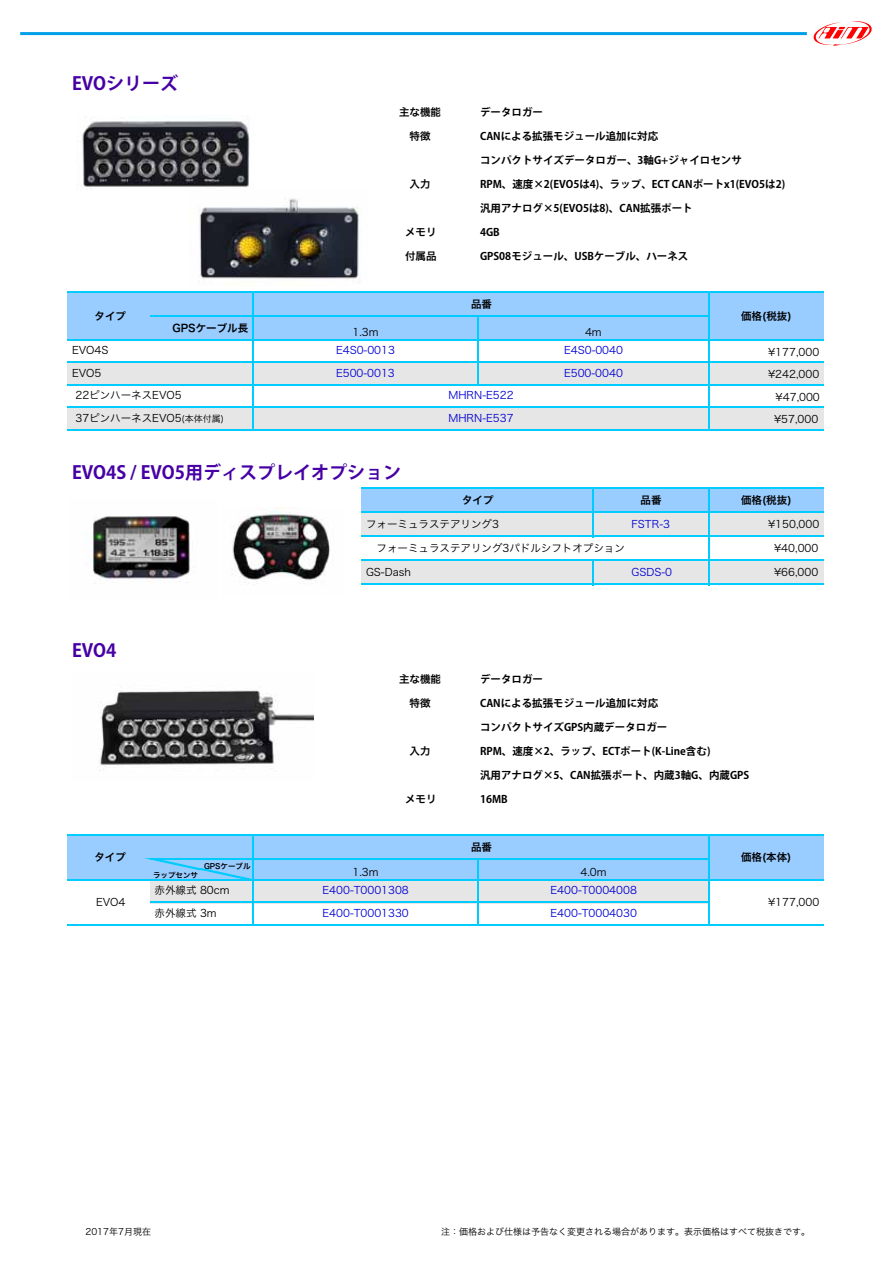
<style>
.page{position:relative;width:893px;height:1263px;background:#fff}
.page>*{position:absolute;margin:0;border:0;box-sizing:border-box;transform-origin:0 0}
.t1{font:700 18px "Koz Go Std";color:#4600a5}
.t2{font:700 10.5px "Koz Go Pro";color:#000}
.t3{font:10.5px/22.5px "Hira Kaku Pro W3";color:#000;text-align:right}
.t4{font:10.5px "Hira Kaku Pro W3";color:#0000d4}
.t5{font:10.5px "Hira Kaku Pro W6";color:#000}
.t6{font:9px "Hira Kaku Pro N W3";color:#000}
.t7{font:7.5px "Hira Kaku Pro W6";color:#000}
.s1{font-size:9px}
</style>
<div class="page">
<hr style="left:20px;top:32px;width:787px;height:3px;background:#00a0e9">
<svg style="left:814px;top:21px;width:58px;height:25px"></svg>
<div style="left:68px;top:291px;width:756px;height:49px;background:#9cf"></div>
<div style="left:68px;top:362px;width:756px;height:24px;background:#e7e6e6"></div>
<div style="left:68px;top:406px;width:756px;height:24px;background:#e7e6e6"></div>
<div style="left:362px;top:488px;width:462px;height:25px;background:#9cf"></div>
<div style="left:362px;top:512px;width:462px;height:25px;background:#e7e6e6"></div>
<div style="left:362px;top:560px;width:462px;height:25px;background:#e7e6e6"></div>
<div style="left:68px;top:834px;width:756px;height:47px;background:#9cf"></div>
<div style="left:150px;top:879px;width:560px;height:24px;background:#e7e6e6"></div>
<hr style="left:708px;top:292px;width:2px;height:138px;background:#0cf">
<hr style="left:592px;top:489px;width:2px;height:48px;background:#0cf">
<hr style="left:252px;top:292px;width:2px;height:138px;background:#0cf">
<hr style="left:708px;top:489px;width:2px;height:96px;background:#0cf">
<hr style="left:477px;top:316px;width:1px;height:70px;background:#0cf">
<hr style="left:252px;top:836px;width:2px;height:90px;background:#0cf">
<hr style="left:708px;top:836px;width:2px;height:90px;background:#0cf">
<hr style="left:477px;top:860px;width:1px;height:66px;background:#0cf">
<hr style="left:592px;top:561px;width:2px;height:24px;background:#0cf">
<hr style="left:68px;top:291px;width:756px;height:2px;background:#0cf">
<hr style="left:150px;top:315px;width:560px;height:1px;background:#0cf">
<hr style="left:68px;top:339px;width:756px;height:1px;background:#0cf">
<hr style="left:68px;top:362px;width:756px;height:1px;background:#0cf">
<hr style="left:68px;top:384px;width:756px;height:2px;background:#0cf">
<hr style="left:68px;top:406px;width:756px;height:2px;background:#0cf">
<hr style="left:68px;top:429px;width:756px;height:1px;background:#0cf">
<hr style="left:362px;top:488px;width:462px;height:1px;background:#0cf">
<hr style="left:362px;top:512px;width:462px;height:1px;background:#0cf">
<hr style="left:362px;top:536px;width:462px;height:1px;background:#0cf">
<hr style="left:362px;top:560px;width:462px;height:1px;background:#0cf">
<hr style="left:362px;top:584px;width:462px;height:1px;background:#0cf">
<hr style="left:68px;top:834px;width:756px;height:2px;background:#0cf">
<hr style="left:150px;top:858px;width:560px;height:2px;background:#0cf">
<hr style="left:68px;top:879px;width:756px;height:2px;background:#0cf">
<hr style="left:150px;top:902px;width:560px;height:1px;background:#0cf">
<hr style="left:68px;top:924px;width:756px;height:2px;background:#0cf">
<svg style="left:149px;top:858px;width:103px;height:21px"></svg>
<img style="left:82px;top:117px;width:168px;height:70px">
<img style="left:199px;top:198px;width:160px;height:81px">
<img style="left:100px;top:690px;width:214px;height:81px">
<img style="left:93px;top:516px;width:97px;height:68px">
<img style="left:232px;top:507px;width:98px;height:77px">
<p class="t1" style="left:72px;top:72px;width:108px">EVOシリーズ</p>
<p class="t5" style="left:399px;top:102px;width:43px">主な機能</p>
<p class="t2" style="left:480px;top:105px;width:64px">データロガー</p>
<p class="t5" style="left:410px;top:126px;width:22px">特徴</p>
<p class="t2" style="left:480px;top:129px;width:180px">CANによる拡張モジュール追加に対応</p>
<p class="t2" style="left:480px;top:153px;width:263px">コンパクトサイズデータロガー、3軸G+ジャイロセンサ</p>
<p class="t5" style="left:410px;top:174px;width:22px">入力</p>
<p class="t2" style="left:480px;top:177px;width:307px">RPM、速度×2(EVO5は4)、ラップ、ECT CANポートx1(EVO5は2)</p>
<p class="t2" style="left:480px;top:201px;width:214px">汎用アナログ×5(EVO5は8)、CAN拡張ポート</p>
<p class="t5" style="left:405px;top:222px;width:33px">メモリ</p>
<p class="t2" style="left:480px;top:225px;width:21px">4GB</p>
<p class="t5" style="left:405px;top:246px;width:33px">付属品</p>
<p class="t2" style="left:480px;top:249px;width:210px">GPS08モジュール、USBケーブル、ハーネス</p>
<p class="t5" style="left:471px;top:294px;width:22px">品番</p>
<p class="t5" style="left:95px;top:306px;width:33px">タイプ</p>
<p class="t5" style="left:172px;top:318px;width:77px">GPSケーブル長</p>
<p class="t3" style="left:352px;top:320px;width:28px">1.3m</p>
<p class="t3" style="left:585px;top:320px;width:18px">4m</p>
<p class="t3" style="left:72px;top:338px;width:38px">EVO4S</p>
<p class="t4" style="left:336px;top:341px;width:60px">E4S0-0013</p>
<p class="t4" style="left:564px;top:341px;width:61px">E4S0-0040</p>
<p class="t3" style="left:72px;top:361px;width:31px">EVO5</p>
<p class="t4" style="left:336px;top:363px;width:60px">E500-0013</p>
<p class="t4" style="left:564px;top:363px;width:60px">E500-0040</p>
<p class="t3" style="left:75px;top:383px;width:108px">22ピンハーネスEVO5</p>
<p class="t4" style="left:448px;top:386px;width:67px">MHRN-E522</p>
<p class="t3" style="left:75px;top:406px;width:150px">37ピンハーネスEVO5<span class="s1">(本体付属)</span></p>
<p class="t4" style="left:448px;top:408px;width:67px">MHRN-E537</p>
<p class="t5" style="left:741px;top:306px;width:52px">価格(税抜)</p>
<p class="t3" style="left:768px;top:340px;width:53px">¥177,000 ¥242,000 ¥47,000 ¥57,000</p>
<p class="t1" style="left:72px;top:460px;width:331px">EVO4S / EVO5用ディスプレイオプション</p>
<p class="t5" style="left:462px;top:491px;width:33px">タイプ</p>
<p class="t3" style="left:366px;top:512px;width:134px">フォーミュラステアリング3</p>
<p class="t3" style="left:366px;top:536px;width:260px">　フォーミュラステアリング3パドルシフトオプション</p>
<p class="t3" style="left:366px;top:560px;width:46px">GS-Dash</p>
<p class="t5" style="left:640px;top:491px;width:22px">品番</p>
<p class="t5" style="left:741px;top:491px;width:52px">価格(税抜)</p>
<p class="t4" style="left:631px;top:515px;width:40px">FSTR-3</p>
<p class="t3" style="left:768px;top:512px;width:53px">¥150,000</p>
<p class="t3" style="left:774px;top:536px;width:46px">¥40,000</p>
<p class="t4" style="left:631px;top:563px;width:42px">GSDS-0</p>
<p class="t3" style="left:774px;top:560px;width:46px">¥66,000</p>
<p class="t1" style="left:72px;top:639px;width:46px">EVO4</p>
<p class="t5" style="left:94px;top:848px;width:33px">タイプ</p>
<p class="t3" style="left:96px;top:890px;width:31px">EVO4</p>
<p class="t7" style="left:204px;top:859px;width:48px">GPSケーブル</p>
<p class="t7" style="left:153px;top:868px;width:46px">ラップセンサ</p>
<p class="t5" style="left:399px;top:669px;width:43px">主な機能</p>
<p class="t2" style="left:480px;top:672px;width:64px">データロガー</p>
<p class="t5" style="left:410px;top:693px;width:22px">特徴</p>
<p class="t2" style="left:480px;top:696px;width:180px">CANによる拡張モジュール追加に対応</p>
<p class="t2" style="left:480px;top:720px;width:189px">コンパクトサイズGPS内蔵データロガー</p>
<p class="t5" style="left:410px;top:741px;width:22px">入力</p>
<p class="t2" style="left:480px;top:744px;width:232px">RPM、速度×2、ラップ、ECTポート(K-Line含む)</p>
<p class="t2" style="left:480px;top:768px;width:271px">汎用アナログ×5、CAN拡張ポート、内蔵3軸G、内蔵GPS</p>
<p class="t5" style="left:405px;top:789px;width:33px">メモリ</p>
<p class="t2" style="left:480px;top:792px;width:29px">16MB</p>
<p class="t5" style="left:471px;top:837px;width:22px">品番</p>
<p class="t3" style="left:352px;top:860px;width:28px">1.3m</p>
<p class="t3" style="left:580px;top:860px;width:28px">4.0m</p>
<p class="t5" style="left:741px;top:848px;width:52px">価格(本体)</p>
<p class="t3" style="left:154px;top:878px;width:77px">赤外線式 80cm</p>
<p class="t4" style="left:322px;top:881px;width:88px">E400-T0001308</p>
<p class="t4" style="left:550px;top:881px;width:88px">E400-T0004008</p>
<p class="t3" style="left:154px;top:901px;width:64px">赤外線式 3m</p>
<p class="t4" style="left:322px;top:903px;width:88px">E400-T0001330</p>
<p class="t4" style="left:550px;top:903px;width:88px">E400-T0004030</p>
<p class="t3" style="left:768px;top:890px;width:53px">¥177,000</p>
<p class="t6" style="left:85px;top:1223px;width:67px">2017年7月現在</p>
<p class="t6" style="left:441px;top:1223px;width:370px">注：価格および仕様は予告なく変更される場合があります。表示価格はすべて税抜きです。</p>
</div>
